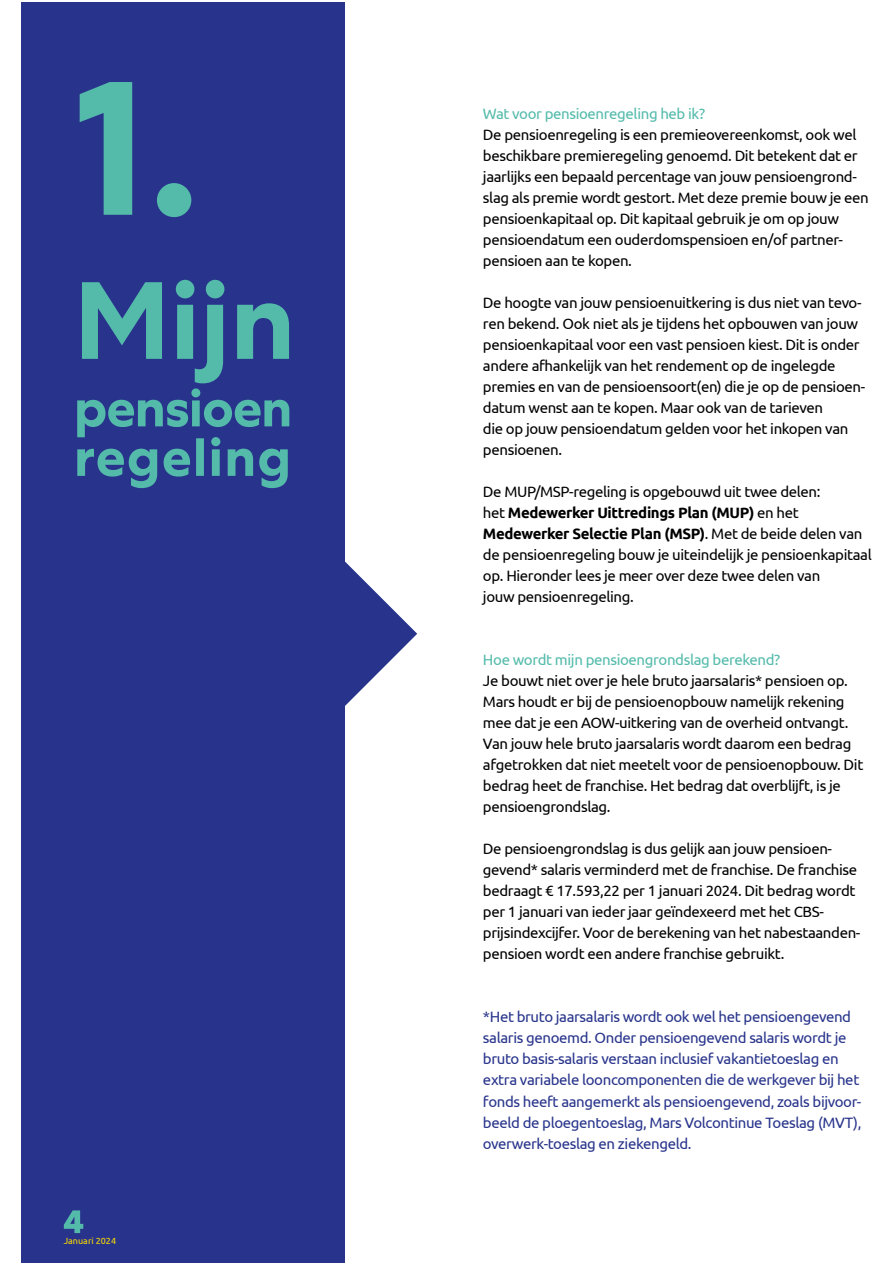
<style>
.page{position:relative;width:893px;height:1263px;background:#fff}
.page>*{position:absolute;margin:0;border:0;box-sizing:border-box;transform-origin:0 0}
.t1{font:15px/21px "Ubuntu";letter-spacing:-.025em;color:#000}
.t2{font:15px/21px "Ubuntu";letter-spacing:-.025em;color:#28348b}
.t3{font:15px "Ubuntu";letter-spacing:-.025em;color:#54bbab}
.t4{font:9px "Ubuntu";color:#fd0}
.s1{font-weight:700}
</style>
<div class="page">
<div style="left:22px;top:2px;width:323px;height:1261px;background:#28348b"></div>
<svg style="left:64px;top:1210px;width:19px;height:23px"></svg>
<svg style="left:80px;top:82px;width:111px;height:135px"></svg>
<svg style="left:77px;top:280px;width:212px;height:208px"></svg>
<svg style="left:345px;top:561px;width:72px;height:145px"></svg>
<p class="t4" style="left:64px;top:1235px;width:54px">Januari 2024</p>
<p class="t3" style="left:483px;top:105px;width:224px">Wat voor pensioenregeling heb ik?</p>
<p class="t1" style="left:483px;top:124px;width:387px">De pensioenregeling is een premieovereenkomst, ook wel beschikbare premieregeling genoemd. Dit betekent dat er jaarlijks een bepaald percentage van jouw pensioengrond&shy;slag als premie wordt gestort. Met deze premie bouw je een pensioenkapitaal op. Dit kapitaal gebruik je om op jouw pensioendatum een ouderdomspensioen en/of partner&shy;pensioen aan te kopen.</p>
<p class="t1" style="left:483px;top:292px;width:384px">De hoogte van jouw pensioenuitkering is dus niet van tevo&shy;ren bekend. Ook niet als je tijdens het opbouwen van jouw pensioenkapitaal voor een vast pensioen kiest. Dit is onder andere afhankelijk van het rendement op de ingelegde premies en van de pensioensoort(en) die je op de pensioen&shy;datum wenst aan te kopen. Maar ook van de tarieven<br>die op jouw pensioendatum gelden voor het inkopen van pensioenen.</p>
<p class="t1" style="left:483px;top:481px;width:390px">De MUP/MSP-regeling is opgebouwd uit twee delen:<br>het <span class="s1">Medewerker Uittredings Plan (MUP)</span> en het <span class="s1">Medewerker Selectie Plan (MSP)</span>. Met de beide delen van de pensioenregeling bouw je uiteindelijk je pensioenkapitaal op. Hieronder lees je meer over deze twee delen van<br>jouw pensioenregeling.</p>
<p class="t3" style="left:483px;top:651px;width:299px">Hoe wordt mijn pensioengrondslag berekend?</p>
<p class="t1" style="left:483px;top:670px;width:382px">Je bouwt niet over je hele bruto jaarsalaris* pensioen op.<br>Mars houdt er bij de pensioenopbouw namelijk rekening mee dat je een AOW-uitkering van de overheid ontvangt.<br>Van jouw hele bruto jaarsalaris wordt daarom een bedrag afgetrokken dat niet meetelt voor de pensioenopbouw. Dit bedrag heet de franchise. Het bedrag dat overblijft, is je pensioengrondslag.</p>
<p class="t1" style="left:483px;top:838px;width:379px">De pensioengrondslag is dus gelijk aan jouw pensioen&shy;gevend* salaris verminderd met de franchise. De franchise bedraagt € 17.593,22 per 1 januari 2024. Dit bedrag wordt per 1 januari van ieder jaar geïndexeerd met het CBS&shy;prijsindexcijfer. Voor de berekening van het nabestaanden&shy;pensioen wordt een andere franchise gebruikt.</p>
<p class="t2" style="left:483px;top:1006px;width:380px">*Het bruto jaarsalaris wordt ook wel het pensioengevend salaris genoemd. Onder pensioengevend salaris wordt je bruto basis-salaris verstaan inclusief vakantietoeslag en extra variabele looncomponenten die de werkgever bij het fonds heeft aangemerkt als pensioengevend, zoals bijvoor&shy;beeld de ploegentoeslag, Mars Volcontinue Toeslag (MVT), overwerk-toeslag en ziekengeld.</p>
</div>
